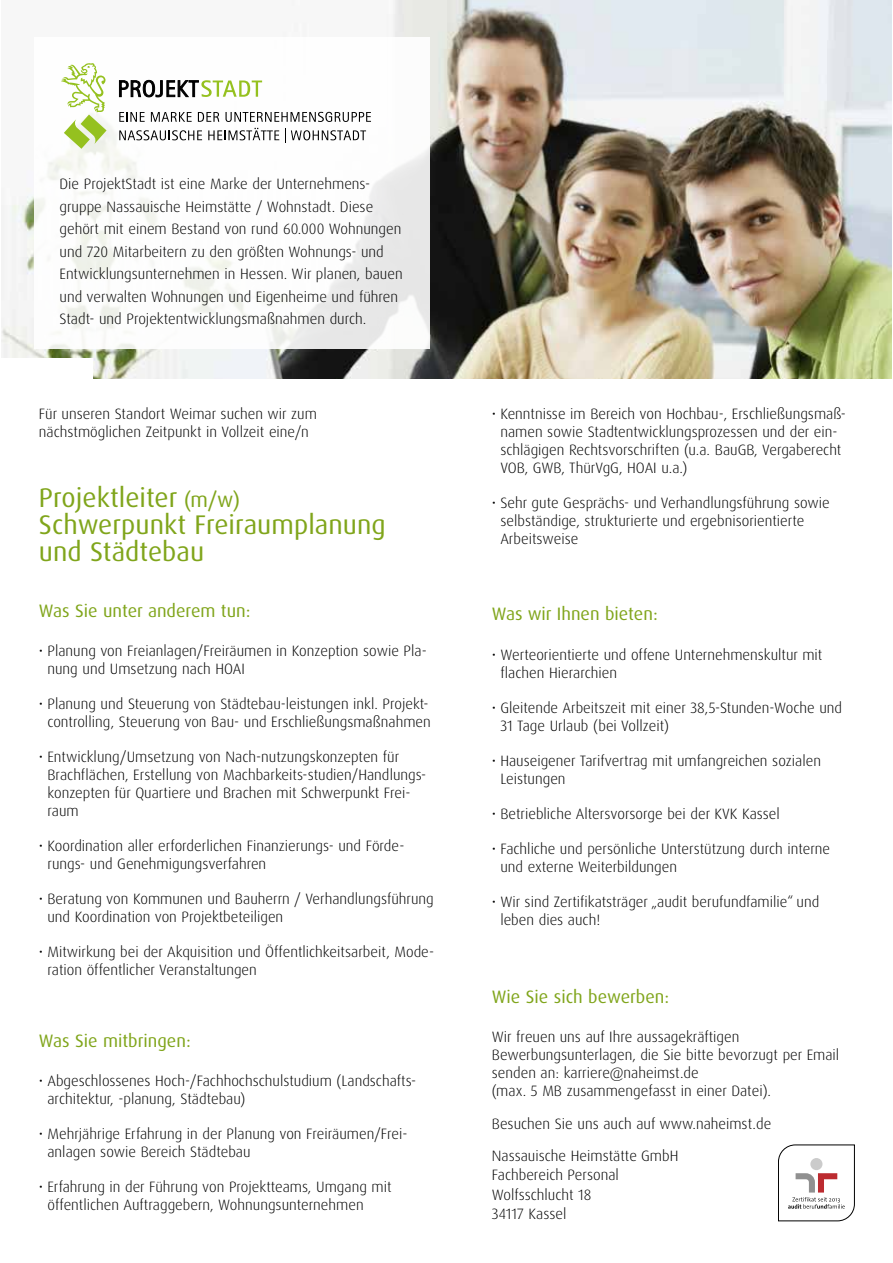
<style>
.page{position:relative;width:893px;height:1263px;background:#fff}
.page>*{position:absolute;margin:0;border:0;box-sizing:border-box;transform-origin:0 0}
.t1{font:27px/27px "Dax OT";color:#80a51b}
.t2{font:18px "Dax OT";color:#80a51b}
.t3{font:300 15px/18px "Dax OT";color:#000}
.s1{font-size:21px}
</style>
<div class="page">
<img style="left:93px;top:0;width:799px;height:378px">
<img style="left:1px;top:0;width:94px;height:358px">
<svg style="left:778px;top:1144px;width:77px;height:77px"></svg>
<svg style="left:34px;top:37px;width:395px;height:312px"></svg>
<svg style="left:119px;top:112px;width:26px;height:10px"></svg>
<svg style="left:151px;top:112px;width:41px;height:10px"></svg>
<svg style="left:198px;top:112px;width:21px;height:10px"></svg>
<svg style="left:226px;top:112px;width:145px;height:10px"></svg>
<svg style="left:119px;top:130px;width:83px;height:10px"></svg>
<svg style="left:208px;top:128px;width:71px;height:12px"></svg>
<svg style="left:285px;top:128px;width:81px;height:15px"></svg>
<svg style="left:119px;top:80px;width:143px;height:17px"></svg>
<svg style="left:61px;top:63px;width:46px;height:86px"></svg>
<p class="t3" style="left:60px;top:173px;width:345px;line-height:22.5px">Die ProjektStadt ist eine Marke der Unternehmens&shy;gruppe Nassauische Heimstätte / Wohnstadt. Diese gehört mit einem Bestand von rund 60.000 Wohnungen und 720 Mitarbeitern zu den größten Wohnungs- und Entwicklungsunternehmen in Hessen. Wir planen, bauen und verwalten Wohnungen und Eigenheime und führen Stadt- und Projektentwicklungsmaßnahmen durch.</p>
<p class="t3" style="left:39px;top:405px;width:279px">Für unseren Standort Weimar suchen wir zum nächstmöglichen Zeitpunkt in Vollzeit eine/n</p>
<h1 class="t1" style="left:39px;top:485px;width:348px">Projektleiter <span class="s1">(m/w)<br></span>Schwerpunkt Freiraumplanung und Städtebau</h1>
<p class="t2" style="left:39px;top:599px;width:213px">Was Sie unter anderem tun:</p>
<p class="t3" style="left:47px;top:642px;width:381px;text-indent:-9px">• Planung von Freianlagen/Freiräumen in Konzeption sowie Pla&shy;nung und Umsetzung nach HOAI</p>
<p class="t3" style="left:39px;top:695px;width:393px;text-align:center">• Planung und Steuerung von Städtebau-leistungen inkl. Projekt&shy;controlling, Steuerung von Bau- und Erschließungsmaßnahmen</p>
<p class="t3" style="left:47px;top:748px;width:380px;text-indent:-9px">• Entwicklung/Umsetzung von Nach-nutzungskonzepten für Brachflächen, Erstellung von Machbarkeits-studien/Handlungs&shy;konzepten für Quartiere und Brachen mit Schwerpunkt Frei&shy;raum</p>
<p class="t3" style="left:47px;top:837px;width:358px;text-indent:-9px">• Koordination aller erforderlichen Finanzierungs- und Förde&shy;rungs- und Genehmigungsverfahren</p>
<p class="t3" style="left:47px;top:890px;width:388px;text-indent:-9px">• Beratung von Kommunen und Bauherrn / Verhandlungsführung und Koordination von Projektbeteiligen</p>
<p class="t3" style="left:47px;top:943px;width:388px;text-indent:-9px">• Mitwirkung bei der Akquisition und Öffentlichkeitsarbeit, Mode&shy;ration öffentlicher Veranstaltungen</p>
<p class="t2" style="left:39px;top:1029px;width:153px">Was Sie mitbringen:</p>
<p class="t3" style="left:47px;top:1072px;width:368px;text-indent:-9px">• Abgeschlossenes Hoch-/Fachhochschulstudium (Landschafts&shy;architektur, -planung, Städtebau)</p>
<p class="t3" style="left:47px;top:1125px;width:360px;text-indent:-9px">• Mehrjährige Erfahrung in der Planung von Freiräumen/Frei&shy;anlagen sowie Bereich Städtebau</p>
<p class="t3" style="left:47px;top:1178px;width:346px;text-indent:-9px">• Erfahrung in der Führung von Projektteams, Umgang mit öffentlichen Auftraggebern, Wohnungsunternehmen</p>
<p class="t3" style="left:500px;top:405px;width:347px;text-indent:-9px">• Kenntnisse im Bereich von Hochbau-, Erschließungsmaß&shy;namen sowie Stadtentwicklungsprozessen und der ein&shy;schlägigen Rechtsvorschriften (u.a. BauGB, Vergaberecht VOB, GWB, ThürVgG, HOAI u.a.)</p>
<p class="t3" style="left:500px;top:494px;width:331px;text-indent:-9px">• Sehr gute Gesprächs- und Verhandlungsführung sowie selbständige, strukturierte und ergebnisorientierte<br>Arbeitsweise</p>
<p class="t2" style="left:492px;top:603px;width:167px">Was wir Ihnen bieten:</p>
<p class="t3" style="left:500px;top:645px;width:324px;text-indent:-9px">• Werteorientierte und offene Unternehmenskultur mit flachen Hierarchien</p>
<p class="t3" style="left:500px;top:698px;width:343px;text-indent:-9px">• Gleitende Arbeitszeit mit einer 38,5-Stunden-Woche und<br>31 Tage Urlaub (bei Vollzeit)</p>
<p class="t3" style="left:500px;top:751px;width:322px;text-indent:-9px">• Hauseigener Tarifvertrag mit umfangreichen sozialen<br>Leistungen</p>
<p class="t3" style="left:492px;top:804px;width:290px">• Betriebliche Altersvorsorge bei der KVK Kassel</p>
<p class="t3" style="left:500px;top:839px;width:331px;text-indent:-9px">• Fachliche und persönliche Unterstützung durch interne und externe Weiterbildungen</p>
<p class="t3" style="left:500px;top:892px;width:321px;text-indent:-9px">• Wir sind Zertifikatsträger „audit berufundfamilie“ und leben dies auch!</p>
<p class="t2" style="left:492px;top:985px;width:179px">Wie Sie sich bewerben:</p>
<p class="t3" style="left:492px;top:1028px;width:349px">Wir freuen uns auf Ihre aussagekräftigen Bewerbungsunterlagen, die Sie bitte bevorzugt per Email senden an: karriere@naheimst.de<br>(max. 5 MB zusammengefasst in einer Datei).</p>
<p class="t3" style="left:492px;top:1107px;width:281px;line-height:32.2px">Besuchen Sie uns auch auf www.naheimst.de<br>Nassauische Heimstätte GmbH</p>
<p class="t3" style="left:492px;top:1165px;width:129px;line-height:19.5px">Fachbereich Personal<br>Wolfsschlucht 18<br>34117 Kassel</p>
</div>
